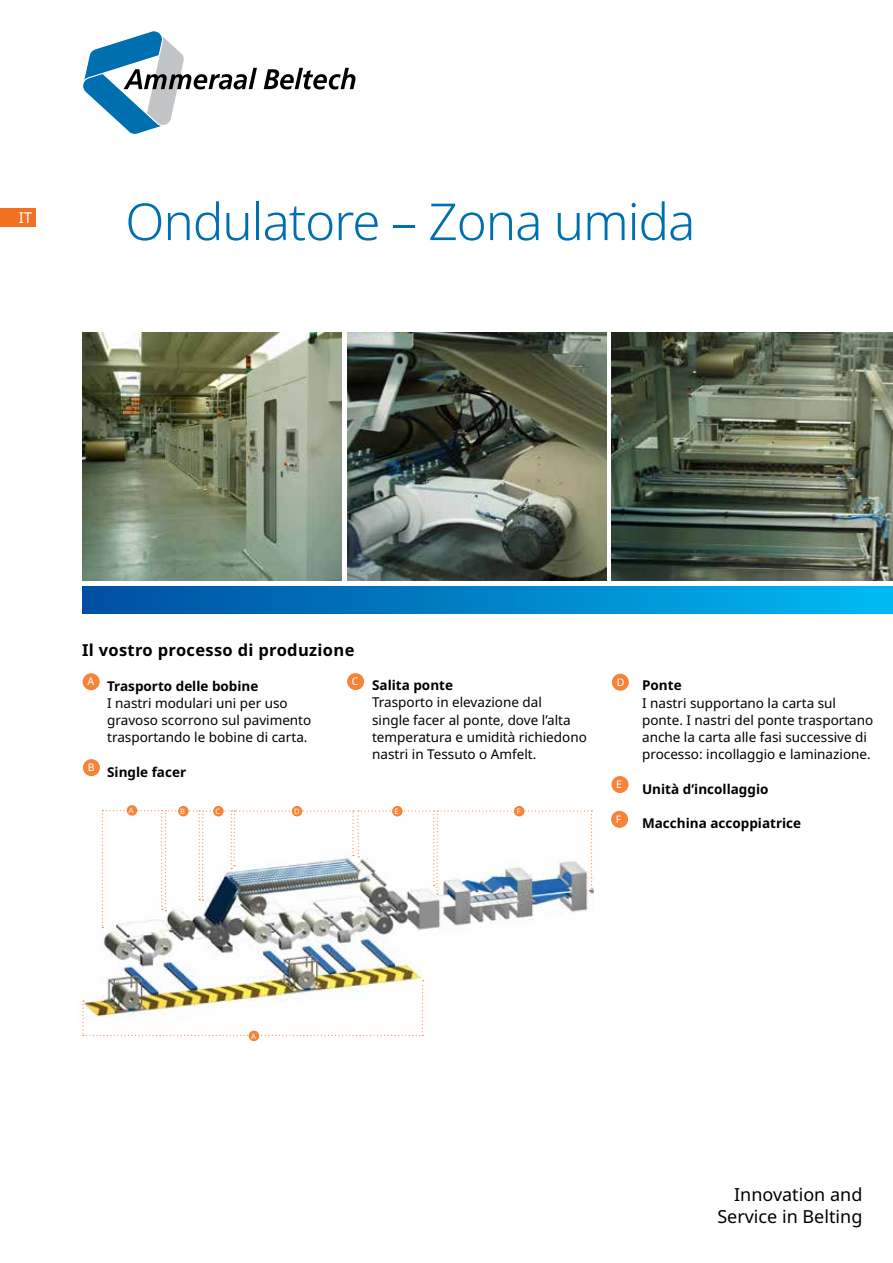
<style>
.page{position:relative;width:893px;height:1263px;background:#fff}
.page>*{position:absolute;margin:0;border:0;box-sizing:border-box;transform-origin:0 0}
.t1{font:300 51px "Noto Sans";letter-spacing:-.02em;color:#006faf}
.t2{font:18px/21.6px "Noto Sans";color:#000;text-align:right}
.t3{font:700 16.5px "Noto Sans";letter-spacing:.02em;color:#000}
.t4{font:15px "Noto Sans";color:#fff}
.t5{font:13.5px/17.2px "Noto Sans";color:#000}
.t6{font:700 13.5px "Noto Sans";color:#000}
.t7{font:10.5px "Noto Sans";color:#fff}
.t8{font:7.5px "Noto Sans";color:#fff}
</style>
<div class="page">
<div style="left:82px;top:586px;width:811px;height:28px;background:linear-gradient(to right,#004d9f,#00b9f1)"></div>
<img style="left:82px;top:332px;width:259px;height:249px">
<img style="left:347px;top:332px;width:260px;height:249px">
<img style="left:611px;top:332px;width:282px;height:249px">
<svg style="left:82px;top:30px;width:175px;height:105px"></svg>
<svg style="left:264px;top:68px;width:91px;height:21px"></svg>
<div style="left:0;top:208px;width:35px;height:18px;background:#f36f21"></div>
<div style="left:83px;top:673px;width:17px;height:17px;background:#f58338;border-radius:50%"></div>
<div style="left:83px;top:759px;width:17px;height:17px;background:#f58338;border-radius:50%"></div>
<div style="left:347px;top:673px;width:17px;height:17px;background:#f58338;border-radius:50%"></div>
<div style="left:612px;top:674px;width:17px;height:17px;background:#f58338;border-radius:50%"></div>
<div style="left:611px;top:776px;width:17px;height:17px;background:#f58338;border-radius:50%"></div>
<div style="left:611px;top:811px;width:17px;height:17px;background:#f58338;border-radius:50%"></div>
<svg style="left:79px;top:811px;width:515px;height:205px"></svg>
<img style="left:82px;top:980px;width:342px;height:56px">
<div style="left:127px;top:805px;width:10px;height:11px;background:#f58338;border-radius:50%"></div>
<svg style="left:102px;top:810px;width:490px;height:118px"></svg>
<div style="left:178px;top:806px;width:11px;height:10px;background:#f58338;border-radius:50%"></div>
<div style="left:213px;top:806px;width:11px;height:10px;background:#f58338;border-radius:50%"></div>
<div style="left:292px;top:806px;width:10px;height:10px;background:#f58338;border-radius:50%"></div>
<div style="left:392px;top:806px;width:11px;height:10px;background:#f58338;border-radius:50%"></div>
<div style="left:514px;top:806px;width:10px;height:10px;background:#f58338;border-radius:50%"></div>
<div style="left:249px;top:1030px;width:10px;height:11px;background:#f58338;border-radius:50%"></div>
<p class="t4" style="left:19px;top:207px;width:15px">IT</p>
<h1 class="t1" style="left:125px;top:186px;width:572px">Ondulatore – Zona umida</h1>
<p class="t3" style="left:82px;top:638px;width:274px">Il vostro processo di produzione</p>
<p class="t7" style="left:88px;top:674px;width:8px">A</p>
<p class="t7" style="left:352px;top:674px;width:8px">C</p>
<p class="t7" style="left:617px;top:675px;width:9px">D</p>
<p class="t6" style="left:642px;top:676px;width:41px">Ponte</p>
<p class="t5" style="left:642px;top:694px;width:233px">I nastri supportano la carta sul ponte. I nastri del ponte trasportano anche la carta alle fasi successive di processo: incollaggio e laminazione.</p>
<p class="t6" style="left:642px;top:779px;width:128px">Unità d’incollaggio</p>
<p class="t6" style="left:642px;top:814px;width:161px">Macchina accoppiatrice</p>
<p class="t6" style="left:372px;top:676px;width:82px">Salita ponte</p>
<p class="t5" style="left:372px;top:694px;width:216px">Trasporto in elevazione dal<br>single facer al ponte, dove l’alta temperatura e umidità richiedono nastri in Tessuto o Amfelt.</p>
<p class="t6" style="left:107px;top:676px;width:153px">Trasporto delle bobine</p>
<p class="t5" style="left:107px;top:695px;width:206px">I nastri modulari uni per uso gravoso scorrono sul pavimento trasportando le bobine di carta.</p>
<p class="t6" style="left:107px;top:762px;width:81px">Single facer</p>
<p class="t7" style="left:88px;top:760px;width:8px">B</p>
<p class="t7" style="left:616px;top:777px;width:7px">E</p>
<p class="t7" style="left:616px;top:812px;width:7px">F</p>
<p class="t8" style="left:129px;top:805px;width:6px">A</p>
<p class="t8" style="left:180px;top:805px;width:6px">B</p>
<p class="t8" style="left:215px;top:805px;width:6px">C</p>
<p class="t8" style="left:294px;top:805px;width:7px">D</p>
<p class="t8" style="left:394px;top:805px;width:6px">E</p>
<p class="t8" style="left:517px;top:805px;width:5px">F</p>
<p class="t8" style="left:251px;top:1031px;width:6px">A</p>
<h2 class="t2" style="left:717px;top:1184px;width:147px">Innovation and<br>Service in Belting</h2>
</div>
